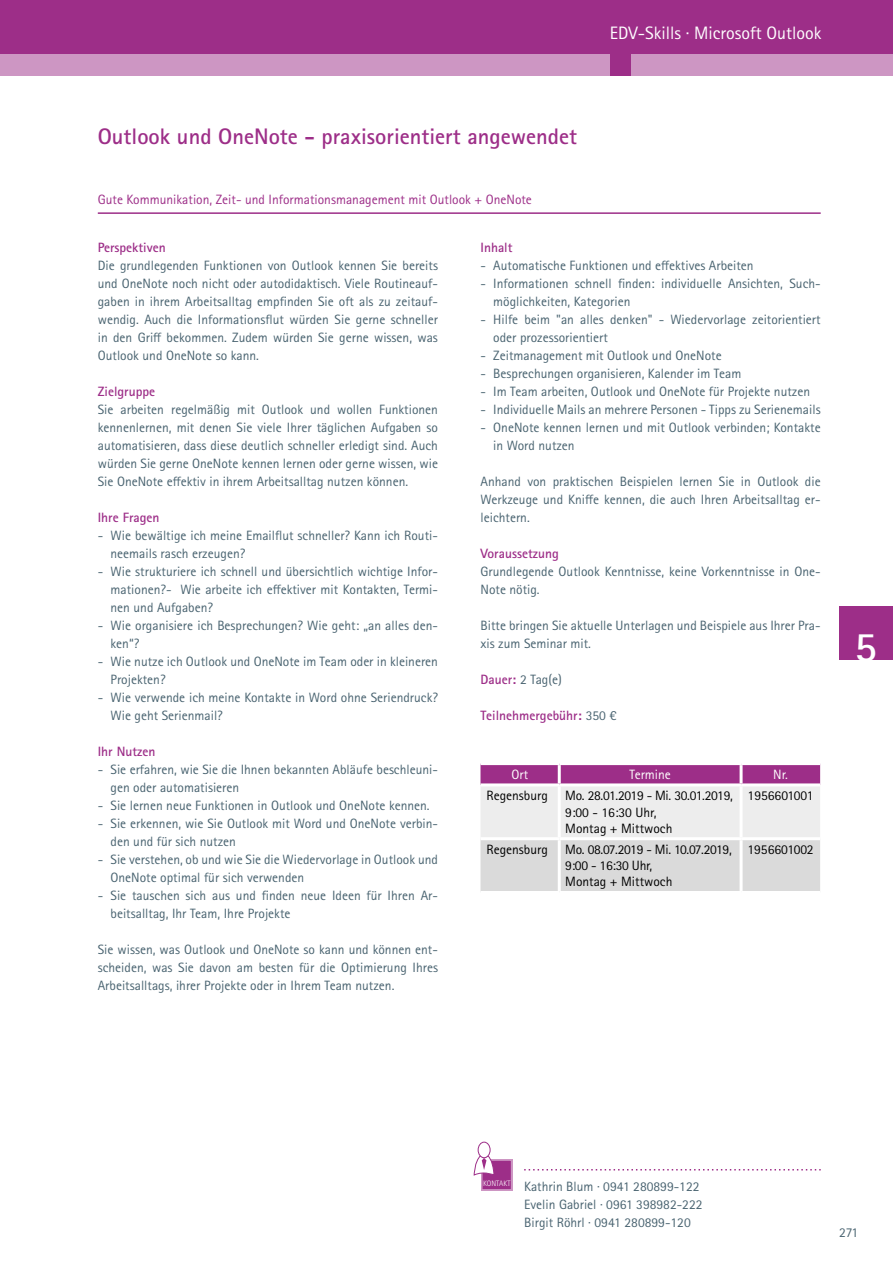
<style>
.page{position:relative;width:893px;height:1263px;background:#fff}
.page>*{position:absolute;margin:0;border:0;box-sizing:border-box;transform-origin:0 0}
.t1{font:700 42px "Rotis Sans Serif Std";color:#fff}
.t2{font:700 22.5px "Rotis Sans Serif Std";color:#9d2e88}
.t3{font:18px "Rotis Sans Serif Std";color:#fff}
.t4{font:13.5px/18px "Rotis Sans Serif Std";color:#496370}
.t5{font:13.5px/16.2px "Rotis Sans Serif Std";color:#000}
.t6{font:700 13.5px "Rotis Sans Serif Std";color:#9d2e88}
.t7{font:13.5px "Rotis Sans Serif Std";color:#9d2e88}
.t8{font:13.5px/16.2px "Rotis Sans Serif Std";letter-spacing:-.02em;color:#000}
.t9{font:13.5px "Rotis Sans Serif Std";color:#fff}
.t10{font:300 7.8px "Rotis Sans Serif Std";color:#fff}
.s1{font-weight:700;color:#9d2e88}
.s2{font-weight:400;color:#496370}
</style>
<div class="page">
<svg style="left:480px;top:765px;width:340px;height:126px;background:#d9c8d6"></svg>
<hr style="left:558px;top:765px;width:3px;height:18px;background:#fff">
<hr style="left:740px;top:765px;width:3px;height:18px;background:#fff">
<hr style="left:480px;top:783px;width:79px;height:3px;background:#fff">
<hr style="left:559px;top:783px;width:182px;height:3px;background:#fff">
<hr style="left:558px;top:786px;width:3px;height:51px;background:#fff">
<hr style="left:741px;top:783px;width:79px;height:3px;background:#fff">
<hr style="left:740px;top:786px;width:3px;height:51px;background:#fff">
<hr style="left:480px;top:837px;width:79px;height:3px;background:#fff">
<hr style="left:559px;top:837px;width:182px;height:3px;background:#fff">
<hr style="left:558px;top:840px;width:3px;height:51px;background:#fff">
<hr style="left:741px;top:837px;width:79px;height:3px;background:#fff">
<hr style="left:740px;top:840px;width:3px;height:51px;background:#fff">
<div style="left:840px;top:607px;width:53px;height:53px;background:#9d2e88"></div>
<div style="left:0;top:0;width:893px;height:76px;background:#9d2e88"></div>
<hr style="left:98px;top:212px;width:723px;height:2px;background:#9d2e88">
<div style="left:631px;top:54px;width:262px;height:22px;background:#cd96c3"></div>
<div style="left:0;top:54px;width:610px;height:22px;background:#cd96c3"></div>
<svg style="left:524px;top:1169px;width:297px;height:1px"></svg>
<div style="left:481px;top:1159px;width:31px;height:32px;background:#9d2e88"></div>
<div style="left:478px;top:1142px;width:12px;height:16px;border:1px solid #9d2e88;border-radius:50%"></div>
<svg style="left:473px;top:1155px;width:22px;height:36px"></svg>
<h3 class="t3" style="left:610px;top:22px;width:213px">EDV-Skills · Microsoft Outlook</h3>
<h2 class="t2" style="left:98px;top:122px;width:481px">Outlook und OneNote - praxisorientiert angewendet</h2>
<p class="t7" style="left:98px;top:192px;width:436px">Gute Kommunikation, Zeit- und Informationsmanagement mit Outlook + OneNote</p>
<p class="t6" style="left:98px;top:239px;width:69px">Perspektiven</p>
<p class="t4" style="left:98px;top:257px;width:342px;text-align:justify">Die grundlegenden Funktionen von Outlook kennen Sie bereits und OneNote noch nicht oder autodidaktisch. Viele Routineauf&shy;gaben in ihrem Arbeitsalltag empfinden Sie oft als zu zeitauf&shy;wendig. Auch die Informationsflut würden Sie gerne schneller in den Griff bekommen. Zudem würden Sie gerne wissen, was Outlook und OneNote so kann.</p>
<p class="t6" style="left:98px;top:383px;width:59px">Zielgruppe</p>
<p class="t4" style="left:98px;top:401px;width:342px;text-align:justify">Sie arbeiten regelmäßig mit Outlook und wollen Funktionen kennenlernen, mit denen Sie viele Ihrer täglichen Aufgaben so automatisieren, dass diese deutlich schneller erledigt sind. Auch würden Sie gerne OneNote kennen lernen oder gerne wissen, wie Sie OneNote effektiv in ihrem Arbeitsalltag nutzen können.</p>
<p class="t6" style="left:98px;top:509px;width:63px">Ihre Fragen</p>
<p class="t4" style="left:111px;top:527px;width:329px;text-indent:-13px">- Wie bewältige ich meine Emailflut schneller? Kann ich Routi&shy;neemails rasch erzeugen?</p>
<p class="t4" style="left:111px;top:562px;width:329px;text-align:justify;text-indent:-13px">- Wie strukturiere ich schnell und übersichtlich wichtige Infor&shy;mationen?- Wie arbeite ich effektiver mit Kontakten, Termi&shy;nen und Aufgaben?</p>
<p class="t4" style="left:111px;top:616px;width:329px;text-indent:-13px">- Wie organisiere ich Besprechungen? Wie geht: „an alles den&shy;ken“?</p>
<p class="t4" style="left:111px;top:652px;width:329px;text-indent:-13px">- Wie nutze ich Outlook und OneNote im Team oder in kleineren<br>Projekten?</p>
<p class="t4" style="left:111px;top:688px;width:329px;text-indent:-13px">- Wie verwende ich meine Kontakte in Word ohne Seriendruck?<br>Wie geht Serienmail?</p>
<p class="t6" style="left:98px;top:743px;width:59px">Ihr Nutzen</p>
<p class="t4" style="left:111px;top:760px;width:329px;text-indent:-13px">- Sie erfahren, wie Sie die Ihnen bekannten Abläufe beschleuni&shy;gen oder automatisieren</p>
<p class="t4" style="left:98px;top:796px;width:333px">- Sie lernen neue Funktionen in Outlook und OneNote kennen.</p>
<p class="t4" style="left:111px;top:814px;width:329px;text-indent:-13px">- Sie erkennen, wie Sie Outlook mit Word und OneNote verbin&shy;den und für sich nutzen</p>
<p class="t4" style="left:111px;top:850px;width:329px;text-indent:-13px">- Sie verstehen, ob und wie Sie die Wiedervorlage in Outlook und<br>OneNote optimal für sich verwenden</p>
<p class="t4" style="left:111px;top:886px;width:329px;text-indent:-13px">- Sie tauschen sich aus und finden neue Ideen für Ihren Ar&shy;beitsalltag, Ihr Team, Ihre Projekte</p>
<p class="t4" style="left:98px;top:940px;width:342px;text-align:justify">Sie wissen, was Outlook und OneNote so kann und können ent&shy;scheiden, was Sie davon am besten für die Optimierung Ihres Arbeitsalltags, ihrer Projekte oder in Ihrem Team nutzen.</p>
<p class="t6" style="left:480px;top:239px;width:34px">Inhalt</p>
<p class="t4" style="left:480px;top:256px;width:275px">- Automatische Funktionen und effektives Arbeiten</p>
<p class="t4" style="left:493px;top:274px;width:329px;text-indent:-13px">- Informationen schnell finden: individuelle Ansichten, Such&shy;möglichkeiten, Kategorien</p>
<p class="t4" style="left:493px;top:310px;width:329px;text-indent:-13px">- Hilfe beim "an alles denken" - Wiedervorlage zeitorientiert oder prozessorientiert</p>
<p class="t4" style="left:480px;top:346px;width:243px">- Zeitmanagement mit Outlook und OneNote</p>
<p class="t4" style="left:480px;top:364px;width:262px">- Besprechungen organisieren, Kalender im Team</p>
<p class="t4" style="left:480px;top:382px;width:331px">- Im Team arbeiten, Outlook und OneNote für Projekte nutzen</p>
<p class="t4" style="left:480px;top:400px;width:342px">- Individuelle Mails an mehrere Personen - Tipps zu Serienemails</p>
<p class="t4" style="left:493px;top:418px;width:329px;text-indent:-13px">- OneNote kennen lernen und mit Outlook verbinden; Kontakte in Word nutzen</p>
<p class="t4" style="left:480px;top:472px;width:342px;text-align:justify">Anhand von praktischen Beispielen lernen Sie in Outlook die Werkzeuge und Kniffe kennen, die auch Ihren Arbeitsalltag er&shy;leichtern.</p>
<p class="t6" style="left:480px;top:545px;width:80px">Voraussetzung</p>
<p class="t4" style="left:480px;top:562px;width:342px">Grundlegende Outlook Kenntnisse, keine Vorkenntnisse in One-<br>Note nötig.</p>
<p class="t4" style="left:480px;top:616px;width:342px">Bitte bringen Sie aktuelle Unterlagen und Beispiele aus Ihrer Pra&shy;xis zum Seminar mit.</p>
<p class="t4" style="left:480px;top:670px;width:83px"><span class="s1">Dauer:</span> 2 Tag(e)</p>
<p class="t6" style="left:480px;top:707px;width:138px">Teilnehmergebühr: <span class="s2">350 €</span></p>
<p class="t9" style="left:511px;top:766px;width:18px">Ort</p>
<p class="t9" style="left:629px;top:766px;width:43px">Termine</p>
<p class="t9" style="left:773px;top:766px;width:16px">Nr.</p>
<p class="t5" style="left:486px;top:788px;width:63px">Regensburg</p>
<p class="t5" style="left:565px;top:788px;width:169px">Mo. 28.01.2019 - Mi. 30.01.2019,<br>9:00 - 16:30 Uhr,<br>Montag + Mittwoch</p>
<p class="t5" style="left:748px;top:788px;width:68px">1956601001</p>
<p class="t5" style="left:486px;top:841px;width:63px">Regensburg</p>
<p class="t8" style="left:565px;top:841px;width:168px">Mo. 08.07.2019 - Mi. 10.07.2019,<br>9:00 - 16:30 Uhr,<br>Montag + Mittwoch</p>
<p class="t5" style="left:747px;top:841px;width:68px">1956601002</p>
<h1 class="t1" style="left:854px;top:620px;width:24px">5</h1>
<p class="t10" style="left:483px;top:1178px;width:29px">KONTAKT</p>
<p class="t4" style="left:524px;top:1177px;width:180px">Kathrin Blum · 0941 280899-122<br>Evelin Gabriel · 0961 398982-222<br>Birgit Röhrl · 0941 280899-120</p>
<p class="t4" style="left:839px;top:1223px;width:21px">271</p>
</div>
